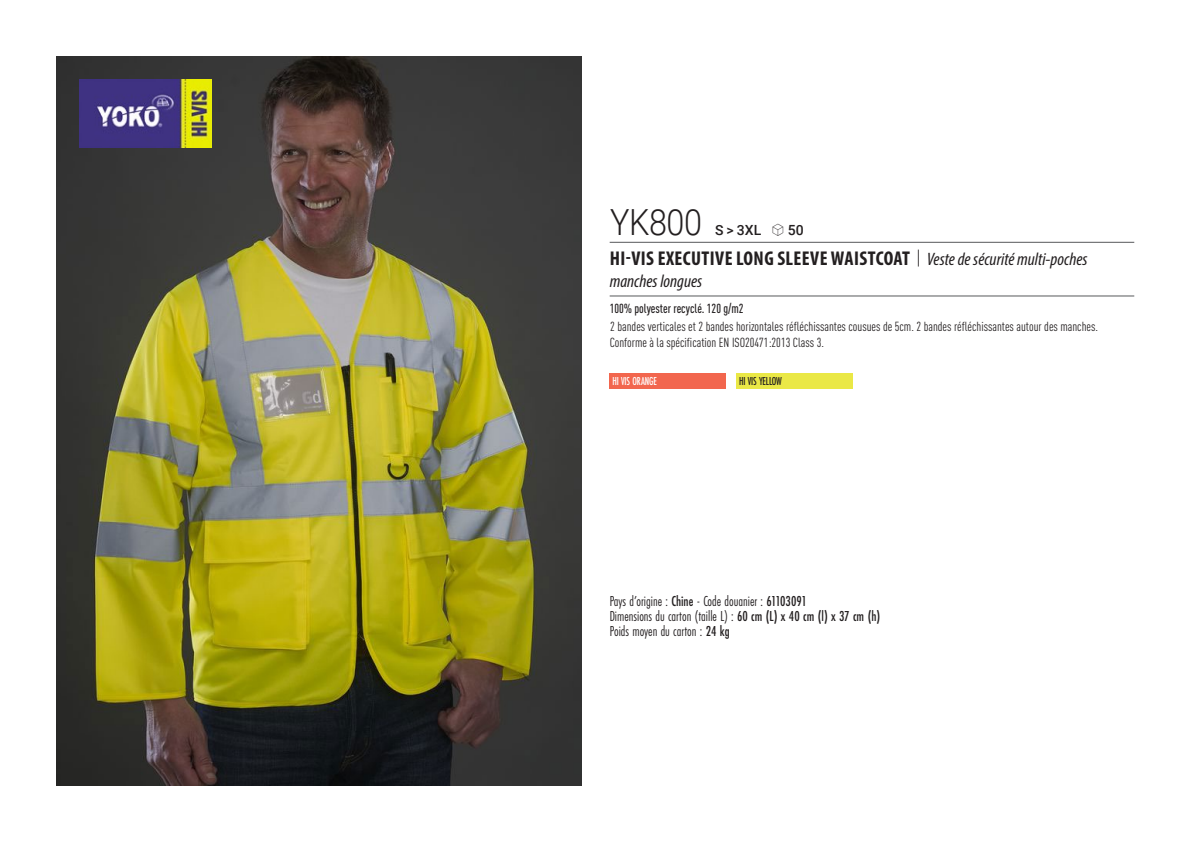
<style>
.page{position:relative;width:1191px;height:842px;background:#fff}
.page>*{position:absolute;margin:0;border:0;box-sizing:border-box;transform-origin:0 0}
.t1{font:300 36px "Roboto";letter-spacing:-.015em;color:#231f20;scale:.9 1}
.t2{font:700 condensed 20px "Myriad Pro";letter-spacing:.02em;color:#231f20}
.t3{font:italic 18px "Myriad Variable Concept";color:#231f20}
.t4{font:15px "Futura PT Cond";color:#231f20;scale:.95 1}
.t5{font:500 14px "Roboto";color:#231f20}
.t6{font:condensed 13px/16px "DIN Pro";color:#231f20}
.grammage_2020{font:500 condensed 13px "DIN Pro";color:#231f20;scale:.95 1}
.Coloris_nuancier_bla{font:500 12px "Futura PT Cond";letter-spacing:-.01em;color:#fff;scale:.9 1}
.Coloris_nuancier{font:500 12px "Futura PT Cond";letter-spacing:-.01em;color:#231f20;scale:.9 1}
.s1{font-family:"Linotype Shapeshifter";font-weight:400;font-size:16px}
.s2{font-family:"Roboto Condensed";font-weight:300;font-stretch:normal}
.s3{font-family:"Myriad Variable Concept";font-weight:400;font-style:italic;font-stretch:normal;font-size:18px}
.s4{font-weight:500}
</style>
<div class="page">
<img style="left:57px;top:57px;width:524px;height:728px">
<img style="left:79px;top:79px;width:133px;height:68px">
<div style="left:609px;top:373px;width:117px;height:16px;background:#f2664e"></div>
<div style="left:736px;top:373px;width:116px;height:16px;background:#eae846"></div>
<hr style="left:609px;top:242px;width:525px;height:1px;background:#57585a">
<hr style="left:609px;top:296px;width:525px;height:1px;background:#57585a">
<p class="t1" style="left:610px;top:197px;width:103px">YK800</p>
<p class="t5" style="left:715px;top:220px;width:90px">S &gt; 3XL <span class="s1">S</span> 50</p>
<p class="t2" style="left:610px;top:246px;width:479px">HI-VIS EXECUTIVE LONG SLEEVE WAISTCOAT <span class="s2">|</span> <span class="s3">Veste de sécurité multi-poches</span></p>
<p class="t3" style="left:609px;top:271px;width:94px">manches longues</p>
<p class="grammage_2020" style="left:609px;top:299px;width:142px">100% polyester recyclé. 120 g/m2</p>
<p class="t6" style="left:609px;top:318px;width:490px">2 bandes verticales et 2 bandes horizontales réfléchissantes cousues de 5cm. 2 bandes réfléchissantes autour des manches.<br>Conforme à la spécification EN ISO20471:2013 Class 3.</p>
<p class="Coloris_nuancier_bla" style="left:612px;top:374px;width:51px">HI VIS ORANGE</p>
<p class="Coloris_nuancier" style="left:739px;top:374px;width:49px">HI VIS YELLOW</p>
<p class="t4" style="left:609px;top:592px;width:209px">Pays d’origine : <span class="s4">Chine</span> - Code douanier : <span class="s4">61103091</span></p>
<p class="t4" style="left:609px;top:607px;width:286px">Dimensions du carton (taille L) : <span class="s4">60 cm (L) x 40 cm (l) x 37 cm (h)</span></p>
<p class="t4" style="left:609px;top:622px;width:128px">Poids moyen du carton : <span class="s4">24 kg</span></p>
</div>
